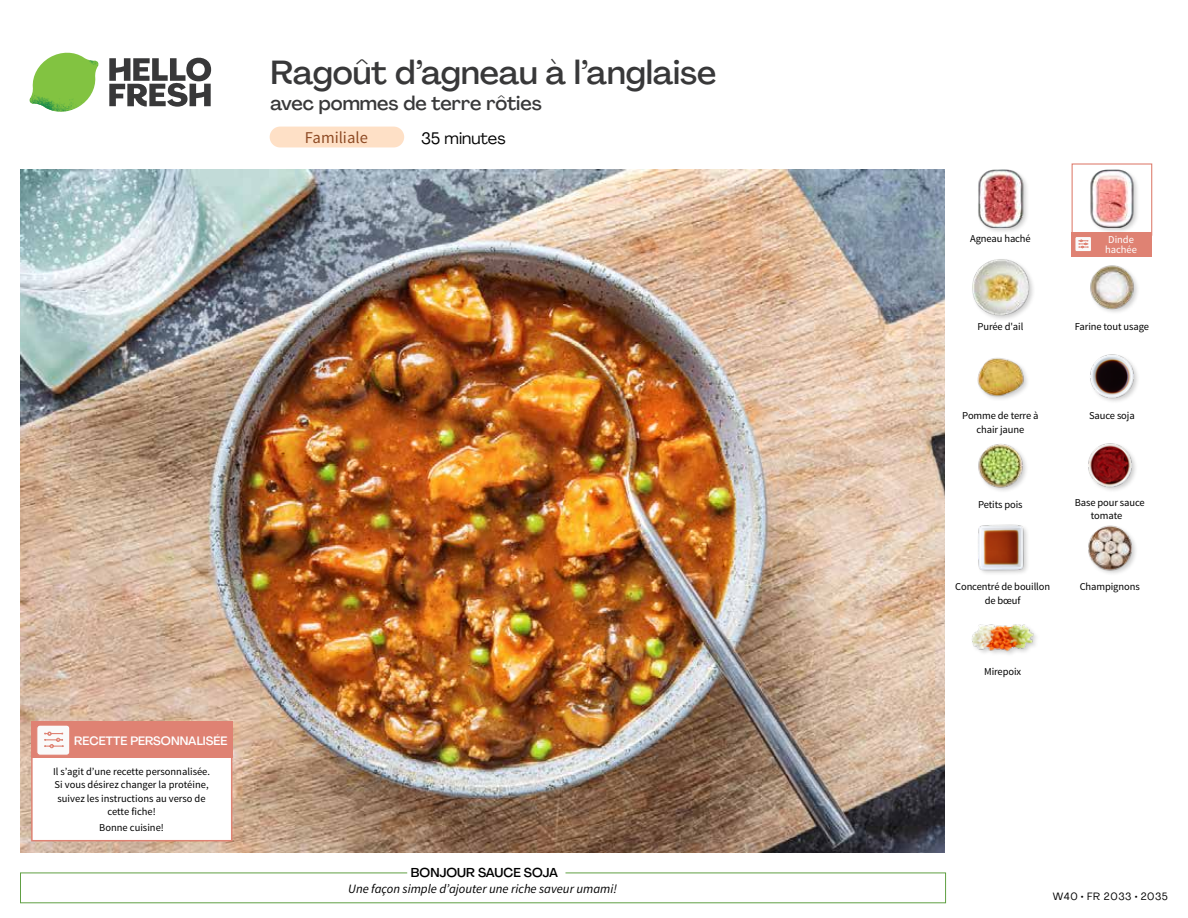
<style>
.page{position:relative;width:1188px;height:918px;background:#fff}
.page>*{position:absolute;margin:0;border:0;box-sizing:border-box;transform-origin:0 0}
.t1{font:500 33px "Agrandir";color:#383839}
.t2{font:500 19.5px "Agrandir";color:#383839}
.t3{font:16.5px "Source Sans Pro";color:#8e4b25}
.t4{font:16.5px "Agrandir";color:#000}
.t5{font:italic 12.75px "Source Sans Pro";color:#000}
.t6{font:500 12.75px "Agrandir";color:#000}
.t7{font:500 12px "Agrandir";color:#fff}
.t8{font:10.5px/13.5px "Source Sans Pro";letter-spacing:-.01em;color:#000;text-align:center}
.t9{font:10.5px "Agrandir";letter-spacing:.05em;color:#000}
.t10{font:10.5px/10.5px "Source Sans Pro";letter-spacing:-.005em;color:#fff}
</style>
<div class="page">
<div style="left:270px;top:127px;width:134px;height:20px;background:#fee0c6;border-radius:10px"></div>
<div style="left:1072px;top:163px;width:80px;height:73px;border:1px solid #df8273"></div>
<div style="left:1072px;top:232px;width:80px;height:25px;background:#df8273"></div>
<div style="left:1075px;top:237px;width:16px;height:15px;background:#fafafa;border-radius:2px"></div>
<div style="left:1075px;top:236px;width:17px;height:16px;border:1px solid #df8273;border-radius:2px"></div>
<svg style="left:1079px;top:240px;width:10px;height:8px"></svg>
<svg style="left:109px;top:57px;width:102px;height:50px"></svg>
<svg style="left:34px;top:53px;width:62px;height:40px"></svg>
<img style="left:67px;top:53px;width:32px;height:26px">
<img style="left:33px;top:75px;width:59px;height:11px">
<img style="left:29px;top:79px;width:61px;height:33px">
<img style="left:65px;top:86px;width:27px;height:25px">
<div style="left:20px;top:873px;width:926px;height:30px;border:1px solid #609f43"></div>
<div style="left:407px;top:865px;width:158px;height:15px;background:#fff"></div>
<img style="left:21px;top:170px;width:924px;height:682px">
<img style="left:971px;top:624px;width:64px;height:30px">
<img style="left:1088px;top:525px;width:48px;height:49px">
<img style="left:978px;top:524px;width:50px;height:49px">
<img style="left:1088px;top:443px;width:48px;height:48px">
<img style="left:978px;top:444px;width:48px;height:47px">
<img style="left:1090px;top:354px;width:48px;height:48px">
<img style="left:977px;top:358px;width:50px;height:41px">
<img style="left:1090px;top:265px;width:48px;height:47px">
<div style="left:971px;top:258px;width:64px;height:64px;background:#000;opacity:.2"></div>
<img style="left:972px;top:259px;width:57px;height:57px">
<div style="left:1089px;top:169px;width:51px;height:65px;background:#000;opacity:.2"></div>
<img style="left:1089px;top:170px;width:51px;height:57px">
<div style="left:978px;top:169px;width:51px;height:65px;background:#000;opacity:.2"></div>
<img style="left:978px;top:170px;width:51px;height:57px">
<div style="left:31px;top:733px;width:201px;height:108px;background:#fff;border:2px solid #df8273"></div>
<div style="left:31px;top:722px;width:202px;height:36px;background:#df8273"></div>
<div style="left:37px;top:725px;width:33px;height:30px;background:#fafafa;border-radius:3px"></div>
<div style="left:36px;top:725px;width:34px;height:31px;border:1px solid #df8273;border-radius:3px"></div>
<svg style="left:45px;top:732px;width:18px;height:16px"></svg>
<h1 class="t1" style="left:271px;top:52px;width:447px">Ragoût d’agneau à l’anglaise</h1>
<h2 class="t2" style="left:271px;top:91px;width:273px">avec pommes de terre rôties</h2>
<h3 class="t3" style="left:305px;top:128px;width:64px">Familiale</h3>
<h3 class="t4" style="left:421px;top:128px;width:86px">35 minutes</h3>
<p class="t7" style="left:74px;top:733px;width:155px">RECETTE PERSONNALISÉE</p>
<p class="t8" style="left:53px;top:765px;width:158px">Il s’agit d’une recette personnalisée.<br>Si vous désirez changer la protéine, suivez les instructions au verso de cette fiche!</p>
<p class="t8" style="left:99px;top:821px;width:66px">Bonne cuisine!</p>
<p class="t6" style="left:411px;top:864px;width:149px">BONJOUR SAUCE SOJA</p>
<p class="t5" style="left:348px;top:881px;width:270px">Une façon simple d’ajouter une riche saveur umami!</p>
<p class="t8" style="left:970px;top:232px;width:62px">Agneau haché</p>
<p class="t10" style="left:1105px;top:234px;width:33px">Dinde hachée</p>
<p class="t8" style="left:978px;top:320px;width:47px">Purée d'ail</p>
<p class="t8" style="left:1075px;top:320px;width:76px">Farine tout usage</p>
<p class="t8" style="left:962px;top:409px;width:78px">Pomme de terre à</p>
<p class="t8" style="left:1089px;top:409px;width:47px">Sauce soja</p>
<p class="t8" style="left:977px;top:423px;width:49px">chair jaune</p>
<p class="t8" style="left:978px;top:498px;width:46px">Petits pois</p>
<p class="t8" style="left:1075px;top:496px;width:71px">Base pour sauce</p>
<p class="t8" style="left:1091px;top:509px;width:33px">tomate</p>
<p class="t8" style="left:955px;top:580px;width:96px">Concentré de bouillon</p>
<p class="t8" style="left:1080px;top:580px;width:62px">Champignons</p>
<p class="t8" style="left:985px;top:594px;width:37px">de bœuf</p>
<p class="t8" style="left:984px;top:665px;width:39px">Mirepoix</p>
<p class="t9" style="left:1053px;top:890px;width:117px">W40 • FR 2033 • 2035</p>
</div>
